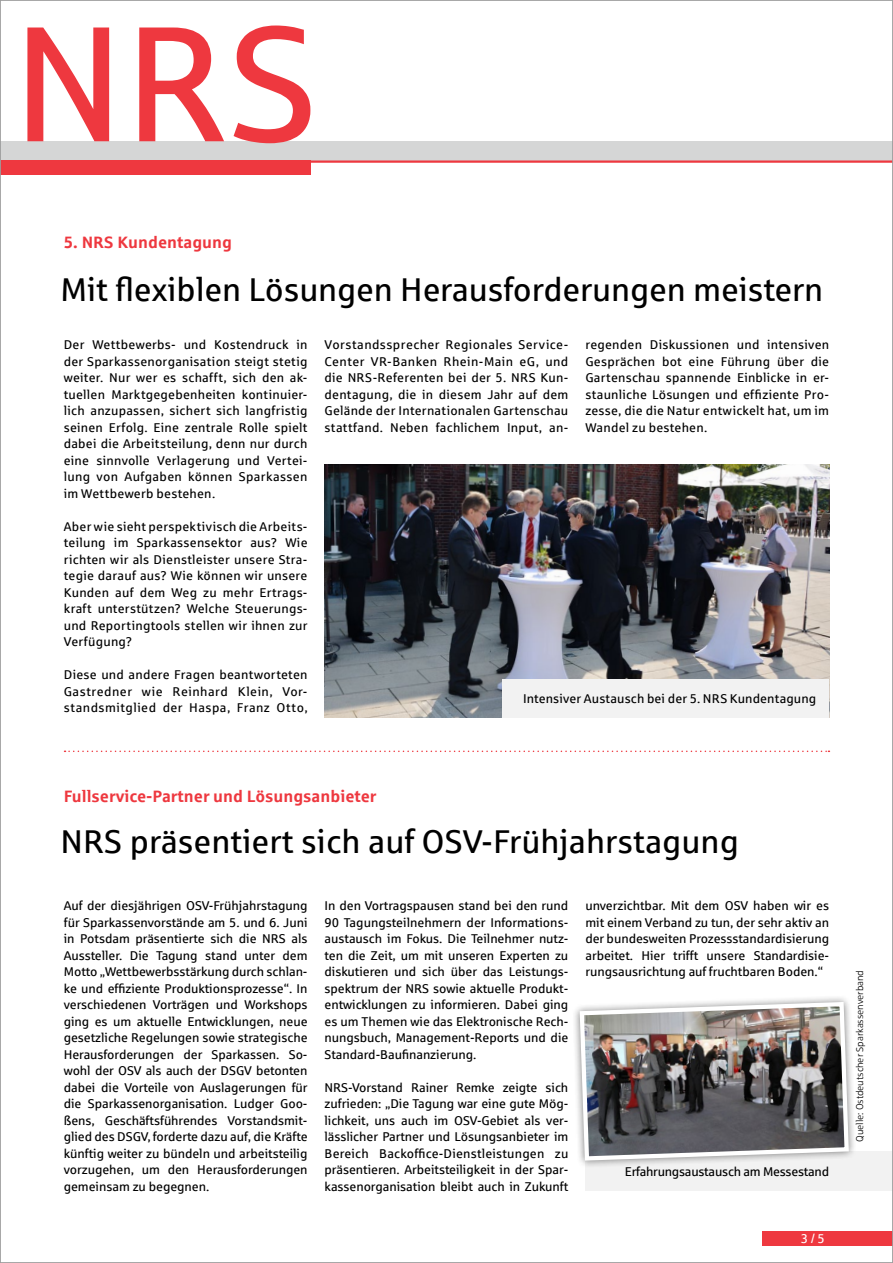
<style>
.page{position:relative;width:893px;height:1263px;background:#fff}
.page>*{position:absolute;margin:0;border:0;box-sizing:border-box;transform-origin:0 0}
.t1{font:33px "Sparkasse Rg";letter-spacing:-.005em;color:#000}
.t2{font:700 16.5px "Sparkasse Rg";color:#ee383f}
.t3{font:12.75px/16.5px "Sparkasse Rg";letter-spacing:.01em;color:#000;text-align:justify}
.t4{font:12.75px "Sparkasse Rg";letter-spacing:-.02em;color:#000}
.t5{font:12.75px "Sparkasse Rg";color:#fff}
.t6{font:9.75px "Sparkasse Lt";color:#000}
</style>
<div class="page">
<div style="left:763px;top:1231px;width:130px;height:15px;background:#ee383f"></div>
<div style="left:0;top:141px;width:893px;height:21px;background:#d5d6d6"></div>
<svg style="left:27px;top:28px;width:82px;height:113px"></svg>
<svg style="left:139px;top:28px;width:85px;height:113px"></svg>
<svg style="left:234px;top:26px;width:76px;height:117px"></svg>
<hr style="left:168px;top:160px;width:725px;height:3px;background:#ee383f">
<div style="left:0;top:160px;width:310px;height:15px;background:#ee383f"></div>
<img style="left:325px;top:465px;width:504px;height:252px">
<div style="left:503px;top:679px;width:326px;height:38px;background:#f2f2f2"></div>
<svg style="left:65px;top:750px;width:764px;height:2px"></svg>
<div style="left:585px;top:1151px;width:308px;height:40px;background:#f2f2f2"></div>
<div style="left:572px;top:994px;width:284px;height:175px;background:#000;opacity:.5"></div>
<img style="left:577px;top:1000px;width:274px;height:163px">
<p class="t2" style="left:64px;top:231px;width:170px">5. NRS Kundentagung</p>
<h1 class="t1" style="left:61px;top:269px;width:764px">Mit flexiblen Lösungen Herausforderungen meistern</h1>
<p class="t3" style="left:64px;top:336px;width:245px">Der Wettbewerbs- und Kostendruck in der Sparkassenorganisation steigt stetig weiter. Nur wer es schafft, sich den ak&shy;tuellen Marktgegebenheiten kontinuier&shy;lich anzupassen, sichert sich langfristig seinen Erfolg. Eine zentrale Rolle spielt dabei die Arbeitsteilung, denn nur durch eine sinnvolle Verlagerung und Vertei&shy;lung von Aufgaben können Sparkassen im Wettbewerb bestehen.</p>
<p class="t3" style="left:64px;top:518px;width:245px">Aber wie sieht perspektivisch die Arbeits&shy;teilung im Sparkassensektor aus? Wie richten wir als Dienstleister unsere Stra&shy;tegie darauf aus? Wie können wir unsere Kunden auf dem Weg zu mehr Ertrags&shy;kraft unterstützen? Welche Steuerungs&shy;und Reportingtools stellen wir ihnen zur Verfügung?</p>
<p class="t3" style="left:64px;top:666px;width:245px">Diese und andere Fragen beantworteten Gastredner wie Reinhard Klein, Vor&shy;standsmitglied der Haspa, Franz Otto,</p>
<p class="t3" style="left:325px;top:336px;width:245px">Vorstandssprecher Regionales Service-Center VR-Banken Rhein-Main eG, und die NRS-Referenten bei der 5. NRS Kun&shy;dentagung, die in diesem Jahr auf dem Gelände der Internationalen Gartenschau stattfand. Neben fachlichem Input, an-</p>
<p class="t3" style="left:585px;top:336px;width:245px">regenden Diskussionen und intensiven Gesprächen bot eine Führung über die Gartenschau spannende Einblicke in er&shy;staunliche Lösungen und effiziente Pro&shy;zesse, die die Natur entwickelt hat, um im Wandel zu bestehen.</p>
<p class="t3" style="left:523px;top:690px;width:295px">Intensiver Austausch bei der 5. NRS Kundentagung</p>
<p class="t2" style="left:64px;top:785px;width:314px">Fullservice-Partner und Lösungsanbieter</p>
<h1 class="t1" style="left:61px;top:821px;width:680px">NRS präsentiert sich auf OSV-Frühjahrstagung</h1>
<p class="t3" style="left:64px;top:897px;width:245px">Auf der diesjährigen OSV-Frühjahrstagung für Sparkassenvorstände am 5. und 6. Juni in Potsdam präsentierte sich die NRS als Aussteller. Die Tagung stand unter dem Motto „Wettbewerbsstärkung durch schlan&shy;ke und effiziente Produktionsprozesse“. In verschiedenen Vorträgen und Workshops ging es um aktuelle Entwicklungen, neue gesetzliche Regelungen sowie strategische Herausforderungen der Sparkassen. So&shy;wohl der OSV als auch der DSGV betonten dabei die Vorteile von Auslagerungen für die Sparkassenorganisation. Ludger Goo&shy;ßens, Geschäftsführendes Vorstandsmit&shy;glied des DSGV, forderte dazu auf, die Kräfte künftig weiter zu bündeln und arbeitsteilig vorzugehen, um den Herausforderungen gemeinsam zu begegnen.</p>
<p class="t3" style="left:325px;top:897px;width:245px">In den Vortragspausen stand bei den rund 90 Tagungsteilnehmern der Informations&shy;austausch im Fokus. Die Teilnehmer nutz&shy;ten die Zeit, um mit unseren Experten zu diskutieren und sich über das Leistungs&shy;spektrum der NRS sowie aktuelle Produkt&shy;entwicklungen zu informieren. Dabei ging es um Themen wie das Elektronische Rech&shy;nungsbuch, Management-Reports und die Standard-Baufinanzierung.</p>
<p class="t3" style="left:325px;top:1079px;width:245px">NRS-Vorstand Rainer Remke zeigte sich zufrieden: „Die Tagung war eine gute Mög&shy;lichkeit, uns auch im OSV-Gebiet als ver&shy;lässlicher Partner und Lösungsanbieter im Bereich Backoffice-Dienstleistungen zu präsentieren. Arbeitsteiligkeit in der Spar&shy;kassenorganisation bleibt auch in Zukunft</p>
<p class="t3" style="left:585px;top:897px;width:245px">unverzichtbar. Mit dem OSV haben wir es mit einem Verband zu tun, der sehr aktiv an der bundesweiten Prozessstandardisierung arbeitet. Hier trifft unsere Standardisie&shy;rungsausrichtung auf fruchtbaren Boden.“</p>
<p class="t4" style="left:625px;top:1164px;width:206px">Erfahrungsaustausch am Messestand</p>
<p class="t5" style="left:801px;top:1231px;width:26px">3 / 5</p>
<p class="t6" style="left:854px;top:1142px;width:173px;rotate:-90deg">Quelle: Ostdeutscher Sparkassenverband</p>
</div>
